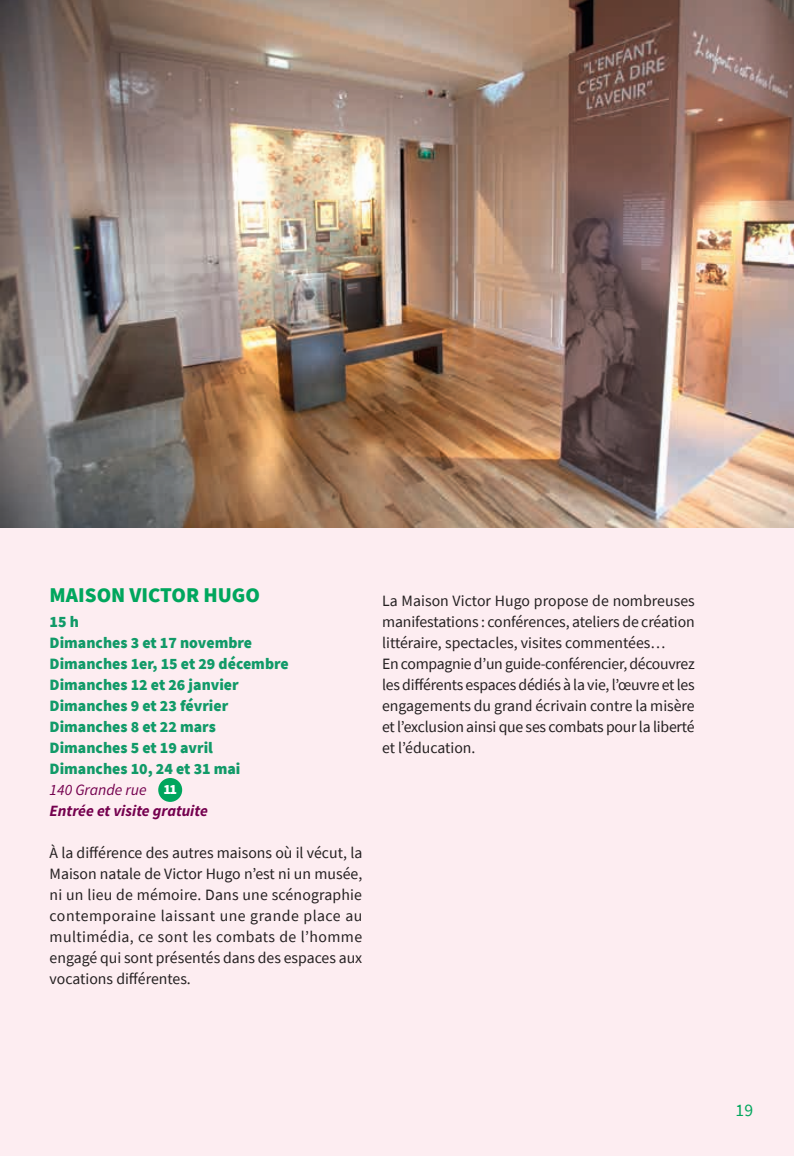
<style>
.page{position:relative;width:794px;height:1156px;background:#fdedf1}
.page>*{position:absolute;margin:0;border:0;box-sizing:border-box;transform-origin:0 0}
.t1{font:900 21px "Source Sans Pro";color:#00a65d}
.t2{font:17.5px "Source Sans Pro";color:#00a65d}
.t3{font:15.75px/21px "Source Sans Pro";letter-spacing:-.01em;color:#231f20;text-align:justify}
.t4{font:900 15.75px/21px "Source Sans Pro";color:#119a68}
.t5{font:italic 700 15.75px "Source Sans Pro";color:#74004e}
.t6{font:italic 15.75px "Source Sans Pro";color:#74004e}
.t7{font:900 14px "Source Sans Pro";color:#fff}
</style>
<div class="page">
<img style="left:0;top:0;width:794px;height:527px">
<div style="left:158px;top:778px;width:24px;height:24px;background:#00a65d;border-radius:50%"></div>
<h1 class="t1" style="left:50px;top:581px;width:212px">MAISON VICTOR HUGO</h1>
<p class="t4" style="left:50px;top:611px;width:241px">15 h<br>Dimanches 3 et 17 novembre<br>Dimanches 1er, 15 et 29 décembre<br>Dimanches 12 et 26 janvier<br>Dimanches 9 et 23 février<br>Dimanches 8 et 22 mars<br>Dimanches 5 et 19 avril<br>Dimanches 10, 24 et 31 mai</p>
<p class="t6" style="left:50px;top:780px;width:99px">140 Grande rue</p>
<p class="t5" style="left:50px;top:801px;width:160px">Entrée et visite gratuite</p>
<p class="t3" style="left:50px;top:842px;width:314px">À la différence des autres maisons où il vécut, la Maison natale de Victor Hugo n’est ni un musée, ni un lieu de mémoire. Dans une scénographie contemporaine laissant une grande place au multimédia, ce sont les combats de l’homme engagé qui sont présentés dans des espaces aux vocations différentes.</p>
<p class="t7" style="left:163px;top:780px;width:15px">11</p>
<p class="t3" style="left:382px;top:590px;width:314px;text-align:left">La Maison Victor Hugo propose de nombreuses manifestations : conférences, ateliers de création littéraire, spectacles, visites commentées…<br>En compagnie d’un guide-conférencier, découvrez les différents espaces dédiés à la vie, l’œuvre et les engagements du grand écrivain contre la misère et l’exclusion ainsi que ses combats pour la liberté et l’éducation.</p>
<p class="t2" style="left:735px;top:1099px;width:19px">19</p>
</div>
